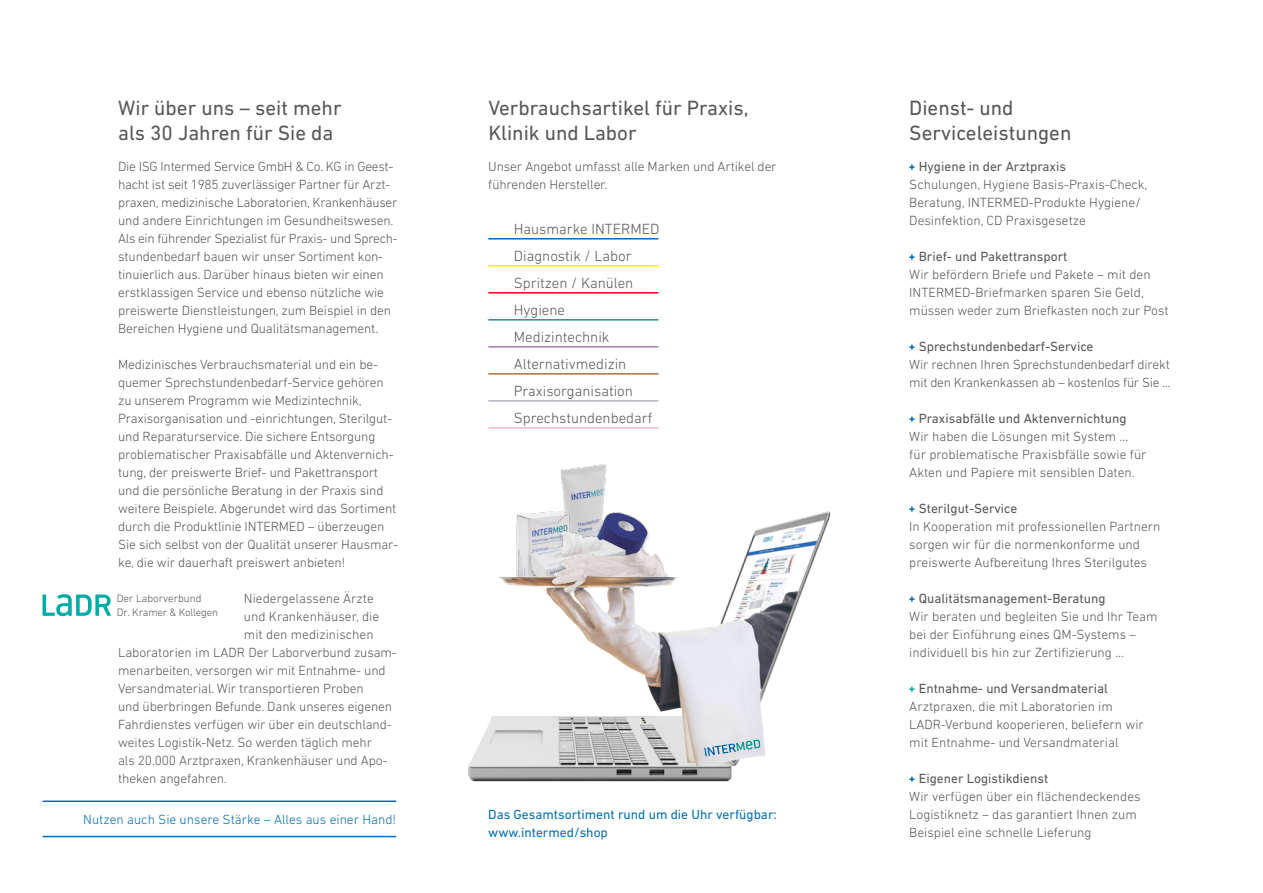
<style>
.page{position:relative;width:1263px;height:893px;background:#fff}
.page>*{position:absolute;margin:0;border:0;box-sizing:border-box;transform-origin:0 0}
.t1{font:21px/25.2px "DIN Next LT Pro";color:#575756}
.t2{font:300 15px/27px "DIN Next LT Pro";color:#575756}
.t3{font:300 13.5px/18px "DIN Next LT Pro";letter-spacing:-.01em;color:#575756}
.t4{font:13.5px "DIN Next LT Pro";color:#575756}
.t5{font:13.5px/18px "DIN Next LT Pro";color:#006eb7}
.t6{font:300 13.5px "DIN Next LT Pro";color:#006eb7}
.t7{font:300 10.95px/13.8px "DIN Next LT Pro";letter-spacing:-.005em;color:#575756}
</style>
<div class="page">
<img style="left:560px;top:464px;width:46px;height:37px">
<img style="left:468px;top:501px;width:363px;height:281px">
<svg style="left:704px;top:739px;width:56px;height:17px"></svg>
<div style="left:547px;top:545px;width:123px;height:53px;background:#000;opacity:.2"></div>
<img style="left:517px;top:540px;width:160px;height:53px">
<img style="left:587px;top:576px;width:102px;height:17px">
<svg style="left:909px;top:165px;width:5px;height:5px"></svg>
<svg style="left:909px;top:255px;width:5px;height:5px"></svg>
<svg style="left:909px;top:345px;width:5px;height:5px"></svg>
<svg style="left:909px;top:417px;width:5px;height:5px"></svg>
<svg style="left:909px;top:507px;width:5px;height:5px"></svg>
<svg style="left:909px;top:597px;width:5px;height:5px"></svg>
<svg style="left:909px;top:687px;width:5px;height:5px"></svg>
<svg style="left:909px;top:777px;width:5px;height:5px"></svg>
<svg style="left:43px;top:594px;width:68px;height:22px"></svg>
<hr style="left:43px;top:800px;width:353px;height:2px;background:#006eb7">
<hr style="left:43px;top:836px;width:353px;height:1px;background:#006eb7">
<hr style="left:488px;top:238px;width:170px;height:2px;background:#006eb7">
<hr style="left:488px;top:265px;width:170px;height:2px;background:#ffed00">
<hr style="left:488px;top:292px;width:170px;height:2px;background:#e30613">
<hr style="left:488px;top:319px;width:170px;height:2px;background:#16968d">
<hr style="left:488px;top:346px;width:170px;height:2px;background:#a877b2">
<hr style="left:488px;top:373px;width:170px;height:2px;background:#aa713d">
<hr style="left:488px;top:400px;width:170px;height:2px;background:#b5b4be">
<hr style="left:488px;top:427px;width:170px;height:2px;background:#f5b5d2">
<h1 class="t1" style="left:118px;top:95px;width:225px">Wir über uns – seit mehr als 30 Jahren für Sie da</h1>
<h1 class="t1" style="left:488px;top:95px;width:262px">Verbrauchsartikel für Praxis,<br>Klinik und Labor</h1>
<p class="t3" style="left:488px;top:157px;width:290px">Unser Angebot umfasst alle Marken und Artikel der führenden Hersteller.</p>
<p class="t2" style="left:514px;top:215px;width:147px">Hausmarke INTERMED<br>Diagnostik / Labor<br>Spritzen / Kanülen<br>Hygiene<br>Medizintechnik<br>Alternativmedizin<br>Praxisorganisation<br>Sprechstundenbedarf</p>
<p class="t3" style="left:118px;top:157px;width:281px">Die ISG Intermed Service GmbH &amp; Co. KG in Geest&shy;hacht ist seit 1985 zuverlässiger Partner für Arzt&shy;praxen, medizinische Laboratorien, Krankenhäuser und andere Einrichtungen im Gesundheitswesen.<br>Als ein führender Spezialist für Praxis- und Sprech&shy;stundenbedarf bauen wir unser Sortiment kon&shy;tinuierlich aus. Darüber hinaus bieten wir einen erstklassigen Service und ebenso nützliche wie preiswerte Dienstleistungen, zum Beispiel in den Bereichen Hygiene und Qualitätsmanagement.</p>
<p class="t3" style="left:118px;top:355px;width:282px">Medizinisches Verbrauchsmaterial und ein be&shy;quemer Sprechstundenbedarf-Service gehören zu unserem Programm wie Medizintechnik, Praxisorganisation und -einrichtungen, Sterilgut&shy;und Reparaturservice. Die sichere Entsorgung problematischer Praxisabfälle und Aktenvernich&shy;tung, der preiswerte Brief- und Pakettransport und die persönliche Beratung in der Praxis sind weitere Beispiele. Abgerundet wird das Sortiment durch die Produktlinie INTERMED – überzeugen Sie sich selbst von der Qualität unserer Hausmar&shy;ke, die wir dauerhaft preiswert anbieten!</p>
<p class="t3" style="left:244px;top:589px;width:131px">Niedergelassene Ärzte</p>
<p class="t3" style="left:244px;top:607px;width:137px">und Krankenhäuser, die</p>
<p class="t3" style="left:244px;top:625px;width:131px">mit den medizinischen</p>
<p class="t3" style="left:118px;top:643px;width:280px">Laboratorien im LADR Der Laborverbund zusam-</p>
<p class="t3" style="left:118px;top:661px;width:269px">menarbeiten, versorgen wir mit Entnahme- und</p>
<p class="t3" style="left:118px;top:679px;width:247px">Versandmaterial. Wir transportieren Proben</p>
<p class="t3" style="left:118px;top:697px;width:275px">und überbringen Befunde. Dank unseres eigenen</p>
<p class="t3" style="left:118px;top:715px;width:275px">Fahrdienstes verfügen wir über ein deutschland-</p>
<p class="t3" style="left:118px;top:733px;width:255px">weites Logistik-Netz. So werden täglich mehr</p>
<p class="t3" style="left:118px;top:751px;width:271px">als 20.000 Arztpraxen, Krankenhäuser und Apo-</p>
<p class="t3" style="left:118px;top:769px;width:110px">theken angefahren.</p>
<p class="t7" style="left:117px;top:591px;width:103px">Der Laborverbund<br>Dr. Kramer &amp; Kollegen</p>
<p class="t6" style="left:83px;top:812px;width:314px">Nutzen auch Sie unsere Stärke – Alles aus einer Hand!</p>
<p class="t5" style="left:488px;top:805px;width:290px">Das Gesamtsortiment rund um die Uhr verfügbar: www.intermed/shop</p>
<h1 class="t1" style="left:909px;top:95px;width:164px">Dienst- und<br>Serviceleistungen</h1>
<p class="t4" style="left:919px;top:159px;width:149px">Hygiene in der Arztpraxis</p>
<p class="t3" style="left:909px;top:175px;width:240px">Schulungen, Hygiene Basis-Praxis-Check,<br>Beratung, INTERMED-Produkte Hygiene/<br>Desinfektion, CD Praxisgesetze</p>
<p class="t4" style="left:919px;top:249px;width:150px">Brief- und Pakettransport</p>
<p class="t3" style="left:909px;top:265px;width:243px">Wir befördern Briefe und Pakete – mit den<br>Intermed</p>
<p class="t3" style="left:909px;top:283px;width:261px;text-indent:61px">-Briefmarken sparen Sie Geld, müssen weder zum Briefkasten noch zur Post</p>
<p class="t4" style="left:919px;top:339px;width:176px">Sprechstundenbedarf-Service</p>
<p class="t3" style="left:909px;top:355px;width:263px">Wir rechnen Ihren Sprechstundenbedarf direkt mit den Krankenkassen ab – kostenlos für Sie ...</p>
<p class="t4" style="left:919px;top:411px;width:209px">Praxisabfälle und Aktenvernichtung</p>
<p class="t3" style="left:909px;top:427px;width:239px">Wir haben die Lösungen mit System ... für problematische Praxisbfälle sowie für<br>Akten und Papiere mit sensiblen Daten.</p>
<p class="t4" style="left:919px;top:501px;width:100px">Sterilgut-Service</p>
<p class="t3" style="left:909px;top:517px;width:253px">In Kooperation mit professionellen Partnern sorgen wir für die normenkonforme und preiswerte Aufbereitung Ihres Sterilgutes</p>
<p class="t4" style="left:919px;top:591px;width:188px">Qualitätsmanagement-Beratung</p>
<p class="t3" style="left:909px;top:607px;width:250px">Wir beraten und begleiten Sie und Ihr Team bei der Einführung eines QM-Systems – individuell bis hin zur Zertifizierung ...</p>
<p class="t4" style="left:919px;top:681px;width:191px">Entnahme- und Versandmaterial</p>
<p class="t3" style="left:909px;top:697px;width:236px">Arztpraxen, die mit Laboratorien im<br>LADR-Verbund kooperieren, beliefern wir mit Entnahme- und Versandmaterial</p>
<p class="t4" style="left:919px;top:771px;width:131px">Eigener Logistikdienst</p>
<p class="t3" style="left:909px;top:787px;width:233px">Wir verfügen über ein flächendeckendes<br>Logistiknetz – das garantiert Ihnen zum<br>Beispiel eine schnelle Lieferung</p>
</div>
